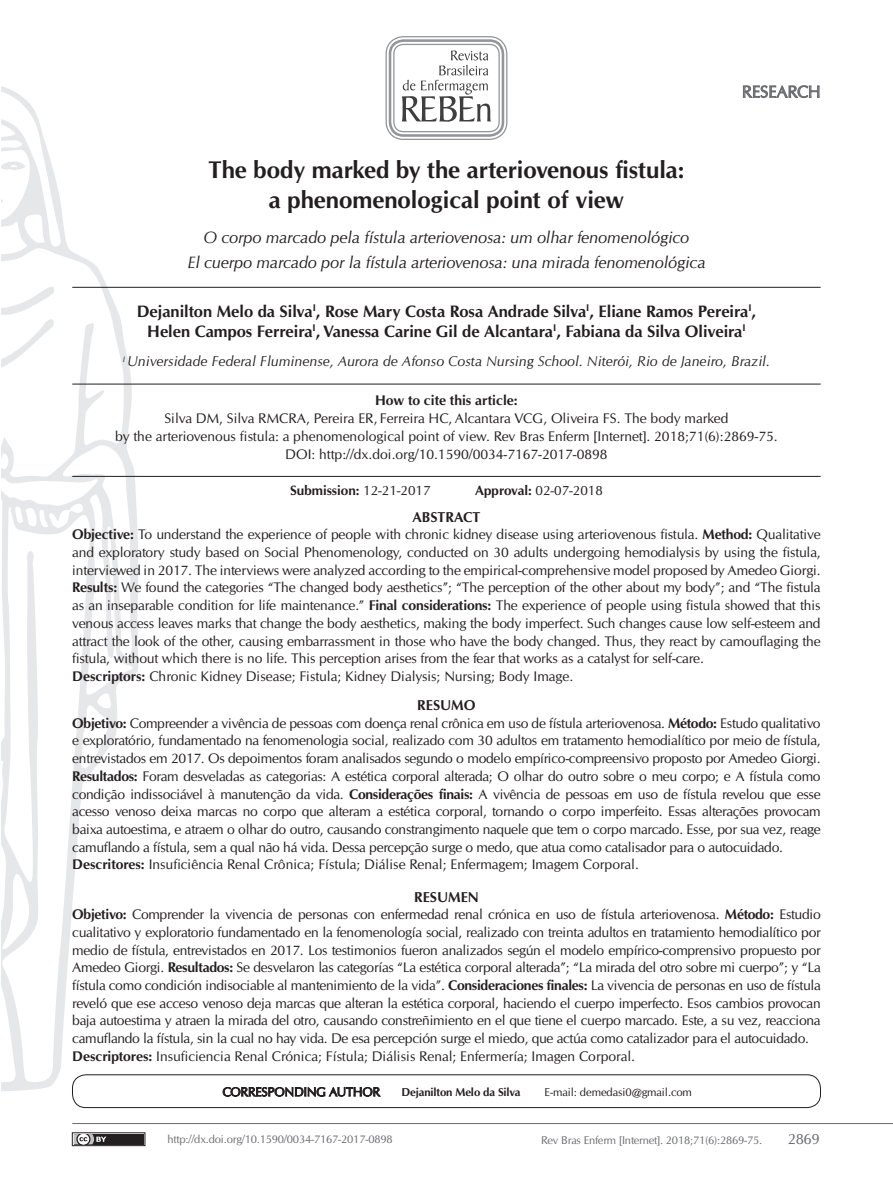
<style>
.page{position:relative;width:893px;height:1191px;background:#fff}
.page>*{position:absolute;margin:0;border:0;box-sizing:border-box;transform-origin:0 0}
.t1{font:700 24px/30px "URW Classico";color:#231f20;text-align:center}
.t2{font:700 16.5px/19.8px "URW Classico";color:#231f20;text-align:center}
.t3{font:italic 16.5px/25.2px "URW Classico";letter-spacing:-.01em;color:#231f20;text-align:center}
.t4{font:16.5px "URW Classico";color:#6c6d70}
.t5{font:15px "URW Classico";color:#6c6d70}
.t6{font:italic 14.25px "URW Classico";color:#231f20}
.t7{font:700 14.25px "URW Classico";color:#231f20}
.t8{font:13.95px/17.7px "URW Classico";letter-spacing:-.02em;color:#231f20}
.t9{font:13.95px/18px "URW Classico";color:#231f20;text-align:center}
.t10{font:700 13.95px "URW Classico";color:#231f20}
.t11{font:700 13.5px "URW Classico";color:#231f20}
.t12{font:13.5px "URW Classico";color:#231f20}
.t13{font:12.45px "URW Classico";letter-spacing:-.01em;color:#231f20}
.t14{font:11.4px "URW Classico";letter-spacing:-.01em;color:#231f20}
.t15{font:700 11.4px "URW Classico";letter-spacing:-.01em;color:#231f20}
.t16{font:11.25px "URW Classico";letter-spacing:-.015em;color:#6c6d70}
.s1{font-weight:400}
.s2{font-weight:700}
</style>
<div class="page">
<div style="left:385px;top:36px;width:122px;height:104px;border:1px solid #939598;border-radius:17px"></div>
<div style="left:389px;top:39px;width:115px;height:98px;border:3px solid #939598;border-radius:14px"></div>
<div style="left:393px;top:44px;width:107px;height:88px;border:1px solid #939598;border-radius:10px"></div>
<svg style="left:402px;top:51px;width:89px;height:71px"></svg>
<hr style="left:72px;top:1123px;width:821px;height:1px;background:#6c6d70">
<svg style="left:1px;top:86px;width:137px;height:1005px"></svg>
<div style="left:72px;top:1132px;width:73px;height:14px;border:1px solid #231f20"></div>
<div style="left:74px;top:1134px;width:70px;height:10px;background:#231f20"></div>
<svg style="left:74px;top:1134px;width:32px;height:10px"></svg>
<svg style="left:743px;top:86px;width:76px;height:12px"></svg>
<hr style="left:72px;top:287px;width:749px;height:1px;background:#231f20">
<hr style="left:72px;top:384px;width:749px;height:1px;background:#231f20">
<hr style="left:72px;top:476px;width:749px;height:1px;background:#231f20">
<div style="left:72px;top:1074px;width:749px;height:33px;border:1px solid #231f20;border-radius:14px"></div>
<svg style="left:223px;top:1087px;width:157px;height:9px"></svg>
<h1 class="t1" style="left:208px;top:155px;width:478px">The body marked by the arteriovenous fistula: a phenomenological point of view</h1>
<p class="t3" style="left:187px;top:225px;width:520px">O corpo marcado pela fístula arteriovenosa: um olhar fenomenológico<br>El cuerpo marcado por la fístula arteriovenosa: una mirada fenomenológica</p>
<p class="t4" style="left:742px;top:82px;width:80px">RESEARCH</p>
<p class="t2" style="left:137px;top:301px;width:621px">Dejanilton Melo da Silva<sup>I</sup>, Rose Mary Costa Rosa Andrade Silva<sup>I</sup>, Eliane Ramos Pereira<sup>I</sup>,<br>Helen Campos Ferreira<sup>I</sup>, Vanessa Carine Gil de Alcantara<sup>I</sup>, Fabiana da Silva Oliveira<sup>I</sup></p>
<p class="t6" style="left:123px;top:353px;width:649px"><sup>I</sup> Universidade Federal Fluminense, Aurora de Afonso Costa Nursing School. Niterói, Rio de Janeiro, Brazil.</p>
<p class="t10" style="left:375px;top:392px;width:144px">How to cite this article:</p>
<p class="t9" style="left:115px;top:410px;width:664px">Silva DM, Silva RMCRA, Pereira ER, Ferreira HC, Alcantara VCG, Oliveira FS. The body marked<br>by the arteriovenous fistula: a phenomenological point of view. Rev Bras Enferm [Internet]. 2018;71(6):2869-75.<br>DOI: http://dx.doi.org/10.1590/0034-7167-2017-0898</p>
<p class="t11" style="left:290px;top:482px;width:142px">Submission: <span class="s1">12-21-2017</span></p>
<p class="t12" style="left:475px;top:483px;width:129px"><span class="s2">Approval:</span> 02-07-2018</p>
<p class="t7" style="left:412px;top:508px;width:69px">ABSTRACT</p>
<p class="t8" style="left:72px;top:526px;width:750px"><span class="s2">Objective:</span> To understand the experience of people with chronic kidney disease using arteriovenous fistula. <span class="s2">Method:</span> Qualitative and exploratory study based on Social Phenomenology, conducted on 30 adults undergoing hemodialysis by using the fistula, interviewed in 2017. The interviews were analyzed according to the empirical-comprehensive model proposed by Amedeo Giorgi.<br><span class="s2">Results:</span> We found the categories “The changed body aesthetics”; “The perception of the other about my body”; and “The fistula as an inseparable condition for life maintenance.” <span class="s2">Final considerations:</span> The experience of people using fistula showed that this venous access leaves marks that change the body aesthetics, making the body imperfect. Such changes cause low self-esteem and attract the look of the other, causing embarrassment in those who have the body changed. Thus, they react by camouflaging the fistula, without which there is no life. This perception arises from the fear that works as a catalyst for self-care.<br><span class="s2">Descriptors:</span> Chronic Kidney Disease; Fistula; Kidney Dialysis; Nursing; Body Image.</p>
<p class="t7" style="left:417px;top:696px;width:60px">RESUMO</p>
<p class="t8" style="left:72px;top:714px;width:750px"><span class="s2">Objetivo:</span> Compreender a vivência de pessoas com doença renal crônica em uso de fístula arteriovenosa. <span class="s2">Método:</span> Estudo qualitativo e exploratório, fundamentado na fenomenologia social, realizado com 30 adultos em tratamento hemodialítico por meio de fístula, entrevistados em 2017. Os depoimentos foram analisados segundo o modelo empírico-compreensivo proposto por Amedeo Giorgi.<br><span class="s2">Resultados:</span> Foram desveladas as categorias: A estética corporal alterada; O olhar do outro sobre o meu corpo; e A fístula como condição indissociável à manutenção da vida. <span class="s2">Considerações finais:</span> A vivência de pessoas em uso de fístula revelou que esse acesso venoso deixa marcas no corpo que alteram a estética corporal, tornando o corpo imperfeito. Essas alterações provocam baixa autoestima, e atraem o olhar do outro, causando constrangimento naquele que tem o corpo marcado. Esse, por sua vez, reage camuflando a fístula, sem a qual não há vida. Dessa percepção surge o medo, que atua como catalisador para o autocuidado.<br><span class="s2">Descritores:</span> Insuficiência Renal Crônica; Fístula; Diálise Renal; Enfermagem; Imagem Corporal.</p>
<p class="t7" style="left:414px;top:888px;width:66px">RESUMEN</p>
<p class="t8" style="left:72px;top:905px;width:750px"><span class="s2">Objetivo:</span> Comprender la vivencia de personas con enfermedad renal crónica en uso de fístula arteriovenosa. <span class="s2">Método:</span> Estudio cualitativo y exploratorio fundamentado en la fenomenología social, realizado con treinta adultos en tratamiento hemodialítico por medio de fístula, entrevistados en 2017. Los testimonios fueron analizados según el modelo empírico-comprensivo propuesto por Amedeo Giorgi. <span class="s2">Resultados:</span> Se desvelaron las categorías “La estética corporal alterada”; “La mirada del otro sobre mi cuerpo”; y “La fístula como condición indisociable al mantenimiento de la vida”. <span class="s2">Consideraciones finales:</span> La vivencia de personas en uso de fístula reveló que ese acceso venoso deja marcas que alteran la estética corporal, haciendo el cuerpo imperfecto. Esos cambios provocan baja autoestima y atraen la mirada del otro, causando constreñimiento en el que tiene el cuerpo marcado. Este, a su vez, reacciona camuflando la fístula, sin la cual no hay vida. De esa percepción surge el miedo, que actúa como catalizador para el autocuidado.<br><span class="s2">Descriptores:</span> Insuficiencia Renal Crónica; Fístula; Diálisis Renal; Enfermería; Imagen Corporal.</p>
<p class="t13" style="left:223px;top:1084px;width:159px">CORRESPONDING AUTHOR</p>
<p class="t15" style="left:401px;top:1085px;width:120px">Dejanilton Melo da Silva</p>
<p class="t14" style="left:545px;top:1085px;width:149px">E-mail: demedasi0@gmail.com</p>
<p class="t16" style="left:168px;top:1133px;width:227px">http://dx.doi.org/10.1590/0034-7167-2017-0898</p>
<p class="t16" style="left:541px;top:1133px;width:223px">Rev Bras Enferm [Internet]. 2018;71(6):2869-75.</p>
<p class="t5" style="left:788px;top:1130px;width:33px">2869</p>
</div>
